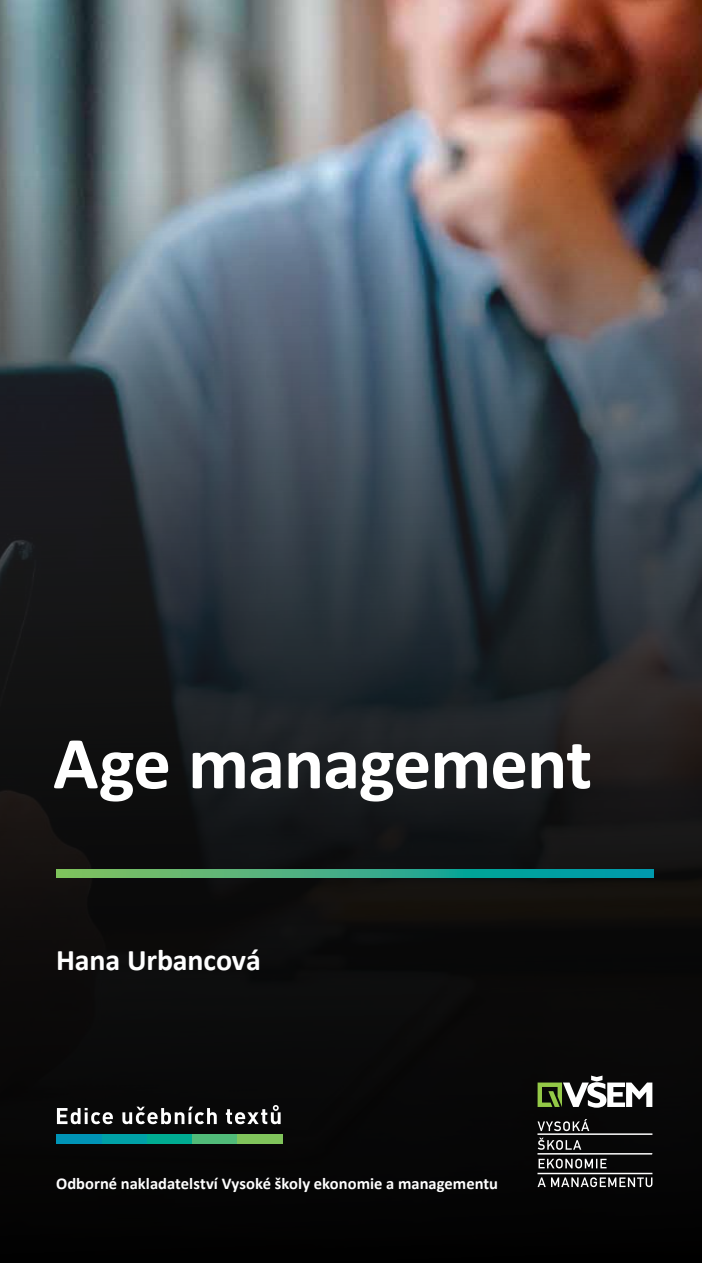
<style>
.page{position:relative;width:702px;height:1263px;background:#fff}
.page>*{position:absolute;margin:0;border:0;box-sizing:border-box;transform-origin:0 0}
.t1{font:700 75px "Calibri";letter-spacing:-.015em;color:#fff}
.t2{font:700 30px "Calibri";letter-spacing:-.005em;color:#fff}
.t3{font:700 16.5px "Calibri";color:#fff}
</style>
<div class="page">
<img style="left:0;top:0;width:702px;height:1263px">
<svg style="left:56px;top:869px;width:597px;height:8px;background:#38ac87"></svg>
<svg style="left:57px;top:1105px;width:223px;height:19px"></svg>
<div style="left:147px;top:1134px;width:45px;height:9px;background:#00ac92"></div>
<div style="left:192px;top:1134px;width:45px;height:9px;background:#51bb79"></div>
<div style="left:237px;top:1134px;width:46px;height:9px;background:#80c45b"></div>
<div style="left:101px;top:1134px;width:46px;height:9px;background:#00a1a7"></div>
<div style="left:56px;top:1134px;width:45px;height:9px;background:#0094b7"></div>
<svg style="left:537px;top:1075px;width:115px;height:33px"></svg>
<svg style="left:537px;top:1119px;width:115px;height:68px;background:#353535"></svg>
<h1 class="t1" style="left:53px;top:710px;width:540px">Age management</h1>
<h2 class="t2" style="left:56px;top:939px;width:206px">Hana Urbancová</h2>
<p class="t3" style="left:56px;top:1172px;width:443px">Odborné nakladatelství Vysoké školy ekonomie a managementu</p>
</div>
